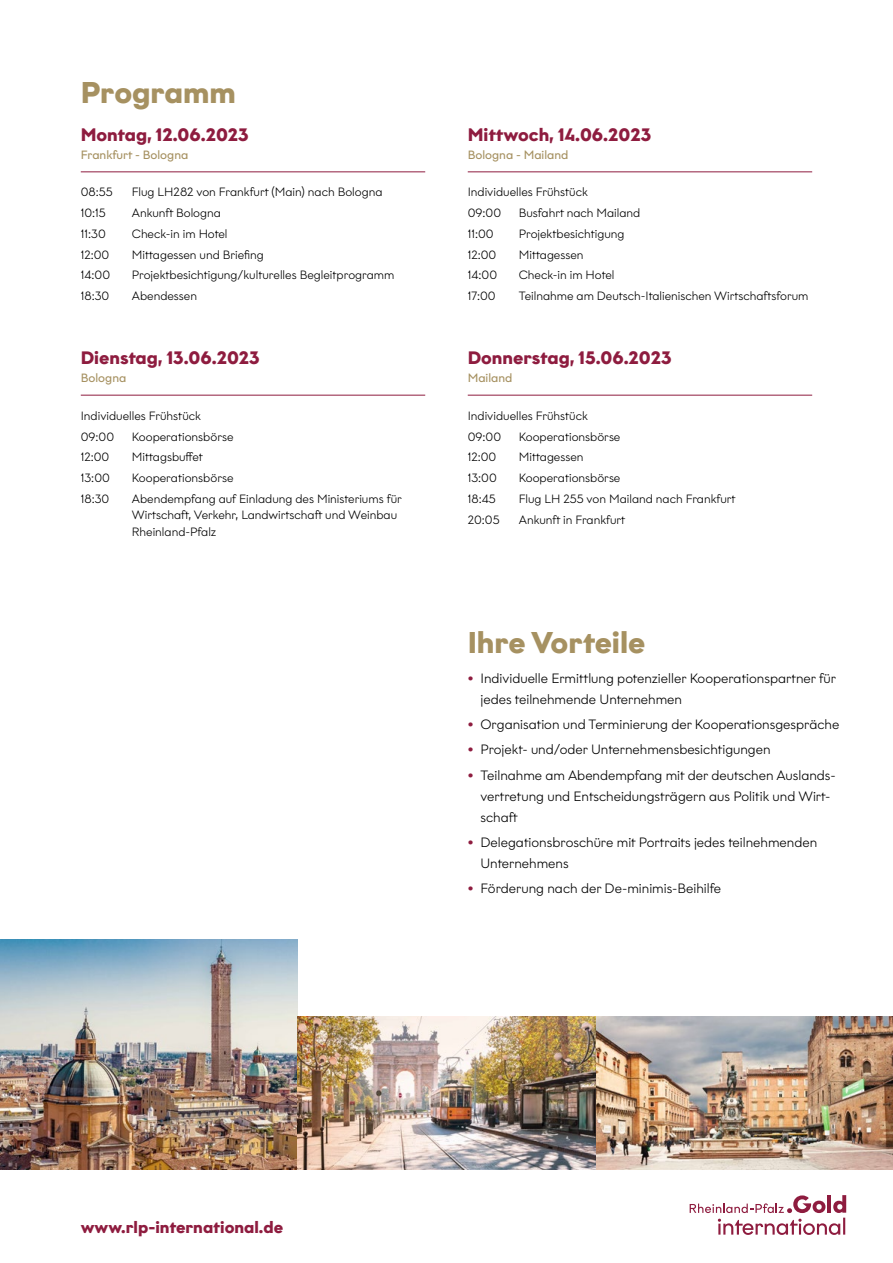
<style>
.page{position:relative;width:893px;height:1263px;background:#fff}
.page>*{position:absolute;margin:0;border:0;box-sizing:border-box;transform-origin:0 0}
.t1{font:700 30px "Graphit";color:#a69161}
.t2{font:700 18px "Graphit";color:#8e1c3f}
.t3{font:700 16.5px "Graphit";color:#8e1c3f}
.t4{font:300 13.5px/21px "Graphit";color:#000}
.t5{font:300 12px/20.7px "Graphit";color:#000}
.t6{font:12px "Graphit";color:#a69161}
.s1{font-weight:700;color:#8e1c3f}
</style>
<div class="page">
<svg style="left:690px;top:1195px;width:156px;height:40px"></svg>
<hr style="left:81px;top:171px;width:344px;height:1px;background:#8e1c3f">
<hr style="left:81px;top:395px;width:344px;height:1px;background:#8e1c3f">
<hr style="left:468px;top:171px;width:344px;height:1px;background:#8e1c3f">
<hr style="left:468px;top:395px;width:344px;height:1px;background:#8e1c3f">
<img style="left:298px;top:1016px;width:595px;height:153px">
<img style="left:0;top:940px;width:298px;height:229px">
<h1 class="t1" style="left:81px;top:73px;width:157px">Programm</h1>
<h2 class="t2" style="left:81px;top:123px;width:170px">Montag, 12.06.2023</h2>
<p class="t6" style="left:81px;top:147px;width:109px">Frankfurt - Bologna</p>
<p class="t5" style="left:81px;top:182px;width:33px">08:55</p>
<p class="t5" style="left:132px;top:182px;width:252px">Flug LH282 von Frankfurt (Main) nach Bologna</p>
<p class="t5" style="left:81px;top:202px;width:27px">10:15</p>
<p class="t5" style="left:132px;top:202px;width:91px">Ankunft Bologna</p>
<p class="t5" style="left:81px;top:223px;width:26px">11:30</p>
<p class="t5" style="left:132px;top:223px;width:97px">Check-in im Hotel</p>
<p class="t5" style="left:81px;top:244px;width:30px">12:00</p>
<p class="t5" style="left:132px;top:244px;width:134px">Mittagessen und Briefing</p>
<p class="t5" style="left:81px;top:265px;width:31px">14:00</p>
<p class="t5" style="left:132px;top:265px;width:264px">Projektbesichtigung/kulturelles Begleitprogramm</p>
<p class="t5" style="left:81px;top:285px;width:30px">18:30</p>
<p class="t5" style="left:132px;top:285px;width:67px">Abendessen</p>
<h2 class="t2" style="left:81px;top:346px;width:180px">Dienstag, 13.06.2023</h2>
<p class="t6" style="left:81px;top:370px;width:47px">Bologna</p>
<p class="t5" style="left:81px;top:405px;width:122px">Individuelles Frühstück<br>09:00</p>
<p class="t5" style="left:132px;top:426px;width:103px">Kooperationsbörse</p>
<p class="t5" style="left:81px;top:447px;width:30px">12:00</p>
<p class="t5" style="left:132px;top:447px;width:73px">Mittagsbuffet</p>
<p class="t5" style="left:81px;top:467px;width:31px">13:00</p>
<p class="t5" style="left:132px;top:467px;width:103px">Kooperationsbörse</p>
<p class="t5" style="left:81px;top:488px;width:30px">18:30</p>
<p class="t5" style="left:132px;top:490px;width:271px;line-height:16.5px">Abendempfang auf Einladung des Ministeriums für<br>Wirtschaft, Verkehr, Landwirtschaft und Weinbau<br>Rheinland-Pfalz</p>
<h2 class="t2" style="left:468px;top:123px;width:185px">Mittwoch, 14.06.2023</h2>
<p class="t6" style="left:468px;top:147px;width:102px">Bologna - Mailand</p>
<p class="t5" style="left:468px;top:182px;width:122px">Individuelles Frühstück<br>09:00</p>
<p class="t5" style="left:519px;top:202px;width:123px">Busfahrt nach Mailand</p>
<p class="t5" style="left:468px;top:223px;width:27px">11:00</p>
<p class="t5" style="left:519px;top:223px;width:107px">Projektbesichtigung</p>
<p class="t5" style="left:468px;top:244px;width:30px">12:00</p>
<p class="t5" style="left:519px;top:244px;width:66px">Mittagessen</p>
<p class="t5" style="left:468px;top:265px;width:31px">14:00</p>
<p class="t5" style="left:519px;top:265px;width:97px">Check-in im Hotel</p>
<p class="t5" style="left:468px;top:285px;width:29px">17:00</p>
<p class="t5" style="left:519px;top:285px;width:291px">Teilnahme am Deutsch-Italienischen Wirtschaftsforum</p>
<h2 class="t2" style="left:468px;top:346px;width:205px">Donnerstag, 15.06.2023</h2>
<p class="t6" style="left:468px;top:370px;width:46px">Mailand</p>
<p class="t5" style="left:468px;top:405px;width:122px">Individuelles Frühstück<br>09:00</p>
<p class="t5" style="left:519px;top:426px;width:103px">Kooperationsbörse</p>
<p class="t5" style="left:468px;top:447px;width:30px">12:00</p>
<p class="t5" style="left:519px;top:447px;width:66px">Mittagessen</p>
<p class="t5" style="left:468px;top:467px;width:31px">13:00</p>
<p class="t5" style="left:519px;top:467px;width:103px">Kooperationsbörse</p>
<p class="t5" style="left:468px;top:488px;width:30px">18:45</p>
<p class="t5" style="left:519px;top:488px;width:218px">Flug LH 255 von Mailand nach Frankfurt</p>
<p class="t5" style="left:468px;top:509px;width:33px">20:05</p>
<p class="t5" style="left:519px;top:509px;width:108px">Ankunft in Frankfurt</p>
<h1 class="t1" style="left:468px;top:624px;width:179px">Ihre Vorteile</h1>
<p class="t4" style="left:480px;top:667px;width:357px;text-indent:-13px"><span class="s1">•</span> Individuelle Ermittlung potenzieller Kooperationspartner für jedes teilnehmende Unternehmen</p>
<p class="t4" style="left:468px;top:714px;width:373px"><span class="s1">•</span> Organisation und Terminierung der Kooperationsgespräche</p>
<p class="t4" style="left:468px;top:739px;width:304px"><span class="s1">•</span> Projekt- und/oder Unternehmensbesichtigungen</p>
<p class="t4" style="left:480px;top:764px;width:357px;text-indent:-13px"><span class="s1">•</span> Teilnahme am Abendempfang mit der deutschen Auslands&shy;vertretung und Entscheidungsträgern aus Politik und Wirt&shy;schaft</p>
<p class="t4" style="left:480px;top:831px;width:338px;text-indent:-13px"><span class="s1">•</span> Delegationsbroschüre mit Portraits jedes teilnehmenden<br>Unternehmens</p>
<p class="t4" style="left:468px;top:878px;width:255px"><span class="s1">•</span> Förderung nach der De-minimis-Beihilfe</p>
<h3 class="t3" style="left:81px;top:1216px;width:204px">www.rlp-international.de</h3>
</div>
